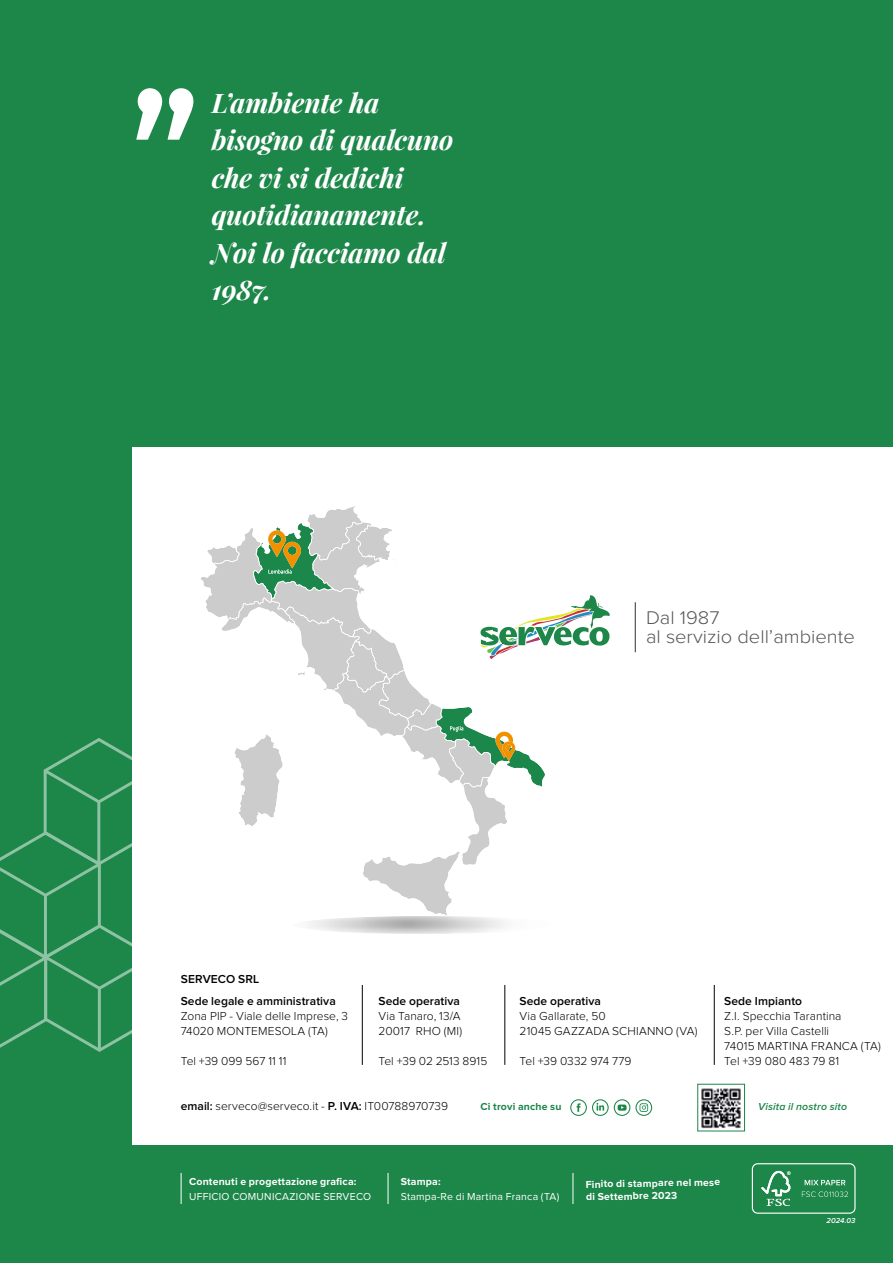
<style>
.page{position:relative;width:893px;height:1263px;background:#1d8649}
.page>*{position:absolute;margin:0;border:0;box-sizing:border-box;transform-origin:0 0}
.t1{font:500 180px "Fira Sans";color:#fff;scale:.9 1}
.t2{font:italic 700 27px/37.5px "Playfair Display";letter-spacing:-.005em;color:#fff}
.t3{font:300 19.05px/19px "Proxima Nova";color:#575756;scale:1.06 1}
.t4{font:300 12px/15px "Proxima Nova";letter-spacing:.005em;color:#000}
.t5{font:600 12px "Proxima Nova";letter-spacing:.005em;color:#000}
.t6{font:700 10.5px/12.6px "Proxima Nova";letter-spacing:.015em;color:#fff}
.t7{font:10.5px "Proxima Nova";letter-spacing:.025em;color:#fff}
.t8{font:italic 600 10.5px "Proxima Nova";letter-spacing:.015em;color:#1d8649}
.t9{font:700 10.5px "Proxima Nova";letter-spacing:.015em;color:#1d8649}
.t10{font:italic 600 7.5px "Proxima Nova";letter-spacing:.01em;color:#fff}
.s1{font-weight:600}
</style>
<div class="page">
<div style="left:133px;top:448px;width:760px;height:697px;background:#fff"></div>
<svg style="left:0;top:738px;width:133px;height:314px"></svg>
<hr style="left:635px;top:602px;width:1px;height:50px;background:#3c3c3b">
<svg style="left:201px;top:506px;width:409px;height:410px"></svg>
<hr style="left:362px;top:985px;width:1px;height:80px;background:#000">
<hr style="left:181px;top:1173px;width:1px;height:31px;background:#fff">
<hr style="left:388px;top:1173px;width:1px;height:31px;background:#fff">
<hr style="left:573px;top:1173px;width:1px;height:31px;background:#fff">
<hr style="left:504px;top:985px;width:1px;height:80px;background:#000">
<hr style="left:714px;top:985px;width:1px;height:80px;background:#000">
<img style="left:701px;top:1088px;width:40px;height:41px">
<div style="left:697px;top:1084px;width:48px;height:47px;border:1px solid #1d8649"></div>
<div style="left:752px;top:1163px;width:104px;height:51px;border:1px solid #fff;border-radius:5px"></div>
<svg style="left:802px;top:1191px;width:46px;height:6px"></svg>
<svg style="left:805px;top:1180px;width:40px;height:5px"></svg>
<svg style="left:761px;top:1171px;width:30px;height:35px"></svg>
<svg style="left:570px;top:1099px;width:82px;height:17px"></svg>
<h1 class="t1" style="left:131px;top:18px;width:79px">”</h1>
<h2 class="t2" style="left:212px;top:83px;width:243px">L’ambiente ha bisogno di qualcuno che vi si dedichi quotidianamente.<br>Noi lo facciamo dal<br>1987.</h2>
<h3 class="t3" style="left:646px;top:608px;width:198px">Dal 1987<br>al servizio dell’ambiente</h3>
<p class="t5" style="left:181px;top:973px;width:80px">SERVECO SRL</p>
<p class="t5" style="left:181px;top:996px;width:157px">Sede legale e amministrativa</p>
<p class="t4" style="left:181px;top:1009px;width:169px">Zona PIP - Viale delle Imprese, 3<br>74020 MONTEMESOLA (TA)</p>
<p class="t4" style="left:181px;top:1054px;width:107px">Tel +39 099 567 11 11</p>
<p class="t5" style="left:378px;top:996px;width:83px">Sede operativa</p>
<p class="t4" style="left:378px;top:1009px;width:85px">Via Tanaro, 13/A<br>20017 RHO (MI)</p>
<p class="t4" style="left:378px;top:1054px;width:110px">Tel +39 02 2513 8915</p>
<p class="t5" style="left:520px;top:996px;width:83px">Sede operativa</p>
<p class="t4" style="left:520px;top:1009px;width:179px">Via Gallarate, 50<br>21045 GAZZADA SCHIANNO (VA)</p>
<p class="t4" style="left:520px;top:1054px;width:113px">Tel +39 0332 974 779</p>
<p class="t5" style="left:724px;top:996px;width:79px">Sede Impianto</p>
<p class="t4" style="left:724px;top:1009px;width:158px">Z.I. Specchia Tarantina<br>S.P. per Villa Castelli<br>74015 MARTINA FRANCA (TA)<br>Tel +39 080 483 79 81</p>
<p class="t4" style="left:181px;top:1099px;width:269px"><span class="s1">email:</span> serveco@serveco.it - <span class="s1">P. IVA:</span> IT00788970739</p>
<p class="t8" style="left:758px;top:1102px;width:91px">Visita il nostro sito</p>
<p class="t9" style="left:480px;top:1101px;width:83px">Ci trovi anche su</p>
<p class="t6" style="left:189px;top:1175px;width:169px">Contenuti e progettazione grafica:</p>
<p class="t7" style="left:189px;top:1192px;width:184px">UFFICIO COMUNICAZIONE SERVECO</p>
<p class="t6" style="left:401px;top:1175px;width:41px">Stampa:</p>
<p class="t7" style="left:401px;top:1192px;width:160px">Stampa-Re di Martina Franca (TA)</p>
<p class="t6" style="left:586px;top:1178px;width:136px;rotate:-1deg">Finito di stampare nel mese di Settembre 2023</p>
<p class="t10" style="left:826px;top:1217px;width:31px">2024.03</p>
</div>
